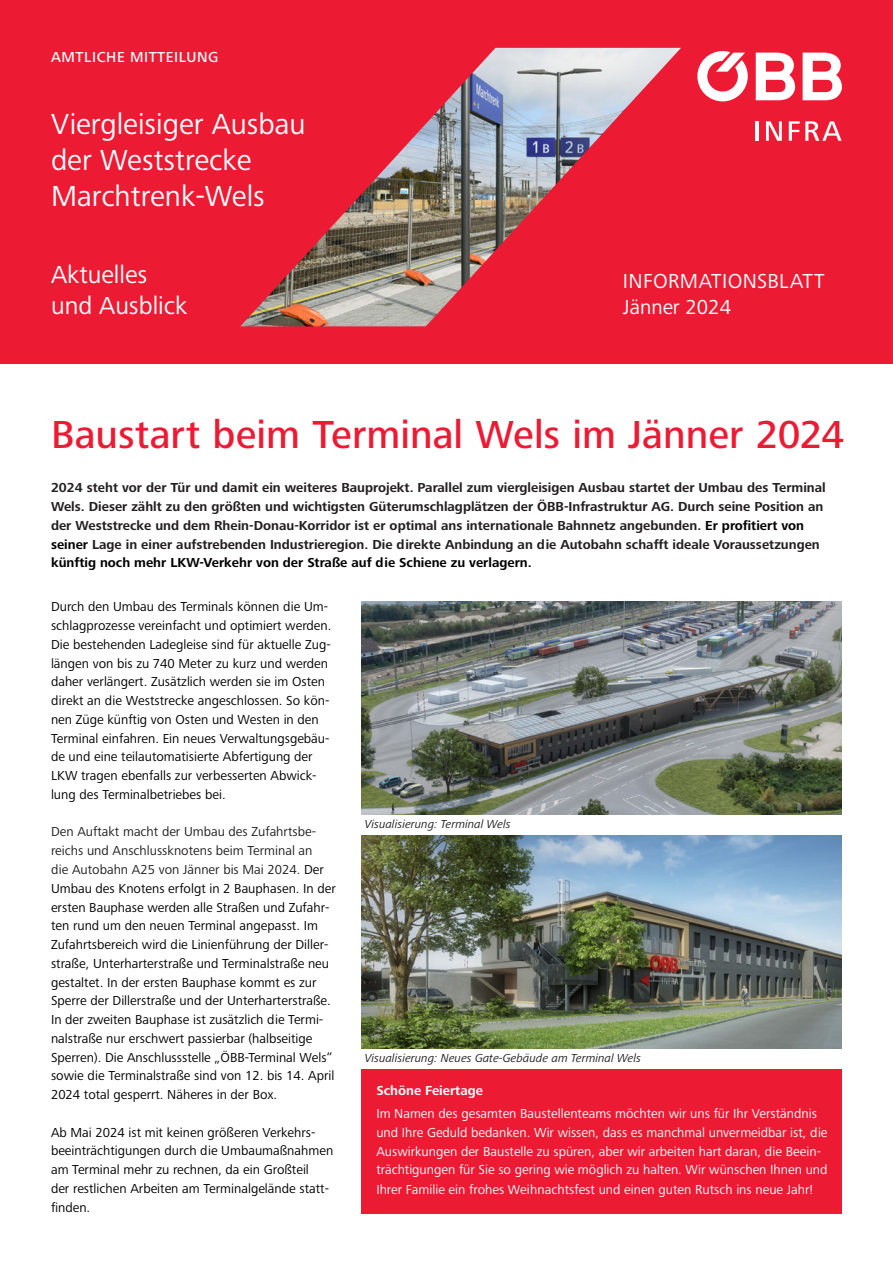
<style>
.page{position:relative;width:893px;height:1263px;background:#fff}
.page>*{position:absolute;margin:0;border:0;box-sizing:border-box;transform-origin:0 0}
.t1{font:500 40.5px "Frutiger Next Pro";color:#ed1a33}
.t2{font:30px/36px "Frutiger Next Pro";color:#fff}
.t3{font:25.5px/30.6px "Frutiger Next Pro";color:#fff}
.t4{font:21px "Frutiger Next Pro";letter-spacing:.01em;color:#fff}
.t5{font:500 15px "Frutiger Next Pro";letter-spacing:.04em;color:#fff}
.t6{font:13.5px/18.8px "Frutiger Next Pro";color:#000}
.t7{font:700 13.5px/18.8px "Frutiger Next Pro";color:#231f20}
.t8{font:13.5px/19px "Frutiger Next Pro";color:#fff}
.t9{font:700 13.5px "Frutiger Next Pro";color:#fff}
.t10{font:italic 12px "Frutiger Next Pro";color:#231f20}
.s1{color:#000}
.s2{color:#231f20}
</style>
<div class="page">
<div style="left:0;top:0;width:893px;height:364px;background:#ed1a33"></div>
<img style="left:240px;top:48px;width:441px;height:278px">
<svg style="left:803px;top:53px;width:39px;height:47px"></svg>
<svg style="left:756px;top:53px;width:39px;height:47px"></svg>
<svg style="left:697px;top:51px;width:51px;height:50px"></svg>
<hr style="left:756px;top:121px;width:3px;height:20px;background:#fff">
<svg style="left:766px;top:121px;width:16px;height:20px"></svg>
<svg style="left:789px;top:121px;width:53px;height:20px"></svg>
<img style="left:361px;top:602px;width:481px;height:212px">
<img style="left:361px;top:836px;width:481px;height:212px">
<div style="left:361px;top:1069px;width:481px;height:145px;background:#ed1a33"></div>
<p class="t5" style="left:51px;top:48px;width:169px">AMTLICHE MITTEILUNG</p>
<p class="t2" style="left:51px;top:106px;width:256px">Viergleisiger Ausbau der Weststrecke<br>Marchtrenk-Wels</p>
<p class="t3" style="left:51px;top:259px;width:138px">Aktuelles und Ausblick</p>
<p class="t4" style="left:623px;top:269px;width:203px">INFORMATIONSBLATT</p>
<p class="t4" style="left:623px;top:295px;width:110px">Jänner 2024</p>
<p class="t1" style="left:51px;top:411px;width:795px">Baustart beim Terminal Wels im Jänner 2024</p>
<p class="t7" style="left:51px;top:478px;width:776px">2024 steht vor der Tür und damit ein weiteres Bauprojekt. Parallel zum viergleisigen Ausbau startet der Umbau des Terminal Wels. Dieser zählt zu den größten und wichtigsten Güterumschlagplätzen der ÖBB-Infrastruktur AG. Durch seine Position an der Weststrecke und dem Rhein-Donau-Korridor ist er optimal ans internationale Bahnnetz angebunden. <span class="s1">Er profitiert von seiner</span> Lage in einer aufstrebenden Industrieregion. Die direkte Anbindung an die Autobahn schafft ideale Voraussetzungen <span class="s1">künftig noch mehr LKW-Verkehr von der Straße auf die Schiene zu verlagern.</span></p>
<p class="t6" style="left:51px;top:598px;width:282px">Durch den Umbau des Terminals können die Um&shy;schlagprozesse vereinfacht und optimiert werden.<br>Die bestehenden Ladegleise sind für aktuelle Zug&shy;längen von bis zu 740 Meter zu kurz und werden daher verlängert. Zusätzlich werden sie im Osten direkt an die Weststrecke angeschlossen. So kön&shy;nen Züge künftig von Osten und Westen in den Terminal einfahren. Ein neues Verwaltungsgebäu&shy;de und eine teilautomatisierte Abfertigung der LKW tragen ebenfalls zur verbesserten Abwick&shy;lung des Terminalbetriebes bei.</p>
<p class="t6" style="left:51px;top:823px;width:286px"><span class="s2">Den Auftakt macht der Umbau des Zufahrtsbe&shy;reichs und Anschlussknotens beim Terminal an<br>die Autobahn A25 von Jänner bis Mai 2024.</span> Der Umbau des Knotens erfolgt in 2 Bauphasen. In der ersten Bauphase werden alle Straßen und Zufahr&shy;ten rund um den neuen Terminal angepasst. Im Zufahrtsbereich wird die Linienführung der Diller&shy;straße, Unterharterstraße und Terminalstraße neu gestaltet. In der ersten Bauphase kommt es zur Sperre der Dillerstraße und der Unterharterstraße.<br>In der zweiten Bauphase ist zusätzlich die Termi&shy;nalstraße nur erschwert passierbar (halbseitige Sperren). Die Anschlussstelle „ÖBB-Terminal Wels“ sowie die Terminalstraße sind von 12. bis 14. April 2024 total gesperrt. Näheres in der Box.</p>
<p class="t6" style="left:51px;top:1123px;width:284px">Ab Mai 2024 ist mit keinen größeren Verkehrs&shy;beeinträchtigungen durch die Umbaumaßnahmen am Terminal mehr zu rechnen, da ein Großteil<br>der restlichen Arbeiten am Terminalgelände statt&shy;finden.</p>
<p class="t10" style="left:365px;top:817px;width:148px">Visualisierung: Terminal Wels</p>
<p class="t10" style="left:365px;top:1051px;width:278px">Visualisierung: Neues Gate-Gebäude am Terminal Wels</p>
<p class="t9" style="left:376px;top:1083px;width:108px">Schöne Feiertage</p>
<p class="t8" style="left:376px;top:1104px;width:453px">Im Namen des gesamten Baustellenteams möchten wir uns für Ihr Verständnis und Ihre Geduld bedanken. Wir wissen, dass es manchmal unvermeidbar ist, die Auswirkungen der Baustelle zu spüren, aber wir arbeiten hart daran, die Beein&shy;trächtigungen für Sie so gering wie möglich zu halten. Wir wünschen Ihnen und Ihrer Familie ein frohes Weihnachtsfest und einen guten Rutsch ins neue Jahr!</p>
</div>
